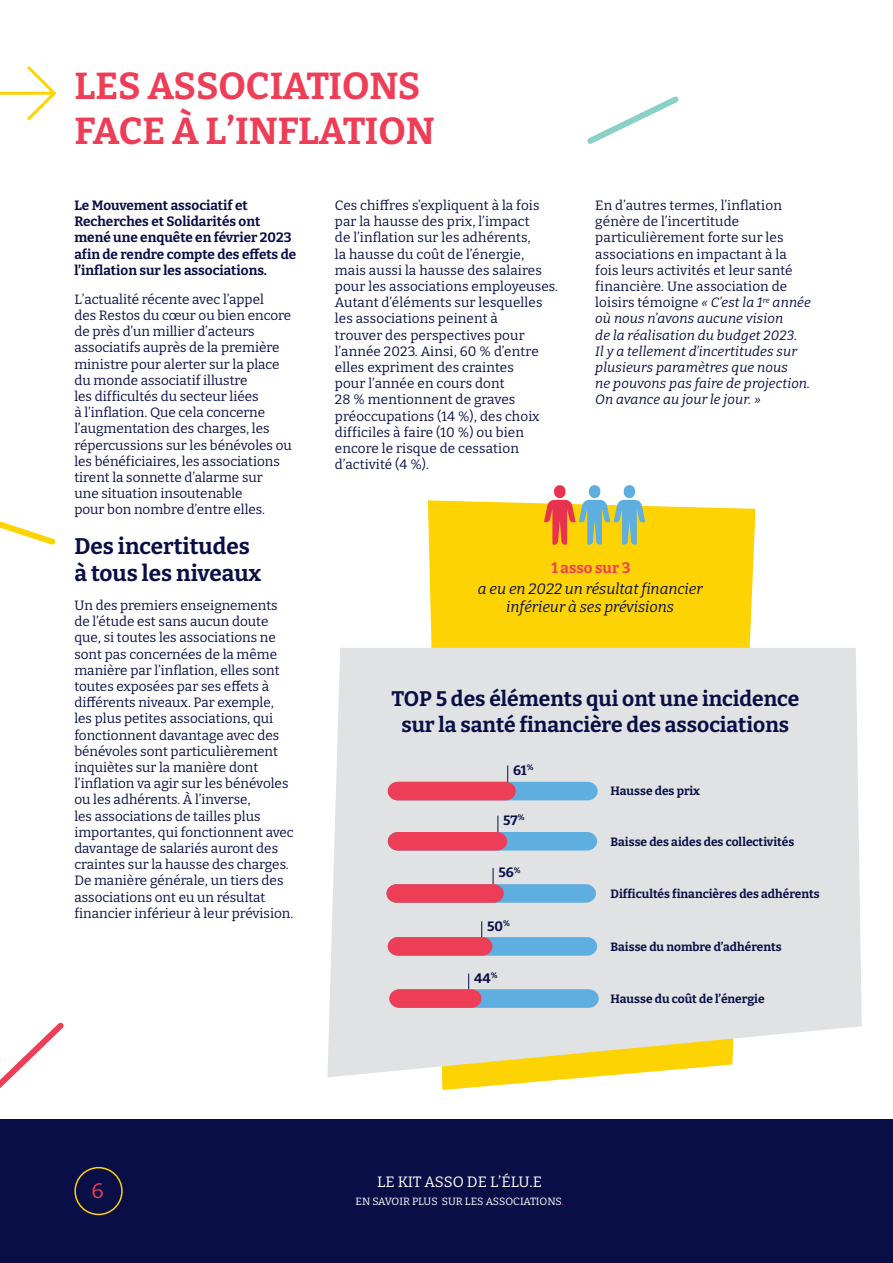
<style>
.page{position:relative;width:893px;height:1263px;background:#fff}
.page>*{position:absolute;margin:0;border:0;box-sizing:border-box;transform-origin:0 0}
.t1{font:700 37.5px/45px "Bitter";color:#ee3d56}
.t2{font:700 22.5px/27px "Bitter";color:#090f46}
.t3{font:700 21px/25.2px "Bitter";color:#090f46;text-align:center}
.t4{font:21px "Bitter";color:#ee3d56}
.t5{font:italic 15px/21px "Bitter";color:#090f46;text-align:center}
.t6{font:15px "Bitter";color:#fff}
.t7{font:13.5px/16.2px "Bitter";color:#090f46}
.t8{font:italic 13.5px/16.2px "Bitter";letter-spacing:.01em;color:#090f46}
.t9{font:700 13.5px/16.2px "Bitter";color:#090f46}
.t10{font:700 12px "Bitter";color:#090f46}
.t11{font:10.5px "Bitter";color:#fff}
.s1{font-style:normal}
.s2{font-weight:700;font-style:normal;color:#ee3d56}
.s3{color:#ee3d56}
</style>
<div class="page">
<div style="left:0;top:1119px;width:893px;height:144px;background:#090f46"></div>
<div style="left:74px;top:1167px;width:49px;height:48px;border:2px solid #fed304;border-radius:50%"></div>
<svg style="left:0;top:66px;width:56px;height:54px"></svg>
<svg style="left:0;top:1022px;width:64px;height:66px"></svg>
<svg style="left:0;top:521px;width:56px;height:24px"></svg>
<svg style="left:587px;top:96px;width:92px;height:48px"></svg>
<svg style="left:428px;top:500px;width:327px;height:590px;background:#fed71d"></svg>
<svg style="left:544px;top:485px;width:101px;height:60px"></svg>
<svg style="left:327px;top:648px;width:535px;height:429px;background:#e3e3de"></svg>
<svg style="left:388px;top:765px;width:210px;height:35px;background:#c9a4b7"></svg>
<svg style="left:386px;top:868px;width:210px;height:35px;background:#c5a6b9"></svg>
<svg style="left:388px;top:816px;width:209px;height:34px;background:#c6a5b9"></svg>
<svg style="left:388px;top:921px;width:209px;height:35px;background:#c0a9be"></svg>
<svg style="left:389px;top:973px;width:210px;height:35px;background:#bcadc2"></svg>
<p class="t1" style="left:74px;top:62px;width:362px">LES ASSOCIATIONS<br>FACE À L’INFLATION</p>
<p class="t9" style="left:74px;top:197px;width:223px">Le Mouvement associatif et<br>Recherches et Solidarités ont mené une enquête en février 2023 afin de rendre compte des effets de l’inflation sur les associations.</p>
<p class="t7" style="left:74px;top:291px;width:219px">L’actualité récente avec l’appel<br>des Restos du cœur ou bien encore de près d’un millier d’acteurs associatifs auprès de la première ministre pour alerter sur la place du monde associatif illustre<br>les difficultés du secteur liées<br>à l’inflation. Que cela concerne l’augmentation des charges, les répercussions sur les bénévoles ou les bénéficiaires, les associations tirent la sonnette d’alarme sur<br>une situation insoutenable<br>pour bon nombre d’entre elles.</p>
<p class="t2" style="left:74px;top:532px;width:188px">Des incertitudes à tous les niveaux</p>
<p class="t7" style="left:74px;top:597px;width:221px">Un des premiers enseignements de l’étude est sans aucun doute que, si toutes les associations ne sont pas concernées de la même manière par l’inflation, elles sont toutes exposées par ses effets à différents niveaux. Par exemple, les plus petites associations, qui fonctionnent davantage avec des bénévoles sont particulièrement inquiètes sur la manière dont l’inflation va agir sur les bénévoles ou les adhérents. À l’inverse,<br>les associations de tailles plus importantes, qui fonctionnent avec davantage de salariés auront des craintes sur la hausse des charges.<br>De manière générale, un tiers des associations ont eu un résultat financier inférieur à leur prévision.</p>
<p class="t7" style="left:335px;top:197px;width:225px">Ces chiffres s’expliquent à la fois par la hausse des prix, l’impact<br>de l’inflation sur les adhérents,<br>la hausse du coût de l’énergie, mais aussi la hausse des salaires pour les associations employeuses.<br>Autant d’éléments sur lesquelles les associations peinent à<br>trouver des perspectives pour l’année 2023. Ainsi, 60 % d’entre elles expriment des craintes<br>pour l’année en cours dont<br>28 % mentionnent de graves préoccupations (14 %), des choix difficiles à faire (10 %) ou bien encore le risque de cessation d’activité (4 %).</p>
<p class="t8" style="left:595px;top:197px;width:217px"><span class="s1">En d’autres termes, l’inflation génère de l’incertitude particulièrement forte sur les associations en impactant à la fois leurs activités et leur santé financière. Une association de loisirs témoigne</span> « C’est la 1<sup>re</sup> année où nous n’avons aucune vision<br>de la réalisation du budget 2023.<br>Il y a tellement d’incertitudes sur plusieurs paramètres que nous<br>ne pouvons pas faire de projection.<br>On avance au jour le jour. »</p>
<p class="t5" style="left:478px;top:557px;width:226px"><span class="s2">1 asso sur 3<br></span>a eu en 2022 un résultat financier</p>
<p class="t5" style="left:506px;top:596px;width:169px">inférieur à ses prévisions</p>
<p class="t3" style="left:391px;top:686px;width:409px">TOP 5 des éléments qui ont une incidence sur la santé financière des associations</p>
<p class="t9" style="left:513px;top:761px;width:22px">61<sup>%</sup></p>
<p class="t9" style="left:503px;top:812px;width:23px">57<sup>%</sup></p>
<p class="t9" style="left:498px;top:864px;width:24px">56<sup>%</sup></p>
<p class="t9" style="left:487px;top:917px;width:24px">50<sup>%</sup></p>
<p class="t9" style="left:474px;top:970px;width:25px">44<sup>%</sup></p>
<p class="t10" style="left:611px;top:783px;width:91px">Hausse des prix</p>
<p class="t10" style="left:611px;top:834px;width:185px">Baisse des aides des collectivités</p>
<p class="t10" style="left:611px;top:886px;width:211px">Difficultés financières des adhérents</p>
<p class="t10" style="left:611px;top:939px;width:173px">Baisse du nombre d’adhérents</p>
<p class="t10" style="left:611px;top:992px;width:155px">Hausse du coût de l’énergie</p>
<h3 class="t4" style="left:91px;top:1178px;width:14px">6</h3>
<p class="t6" style="left:377px;top:1172px;width:166px">LE KIT ASSO DE L’ÉLU.E</p>
<p class="t11" style="left:355px;top:1195px;width:210px">EN SAVOIR PLUS SUR LES ASSOCIATIONS<span class="s3">.</span></p>
</div>
